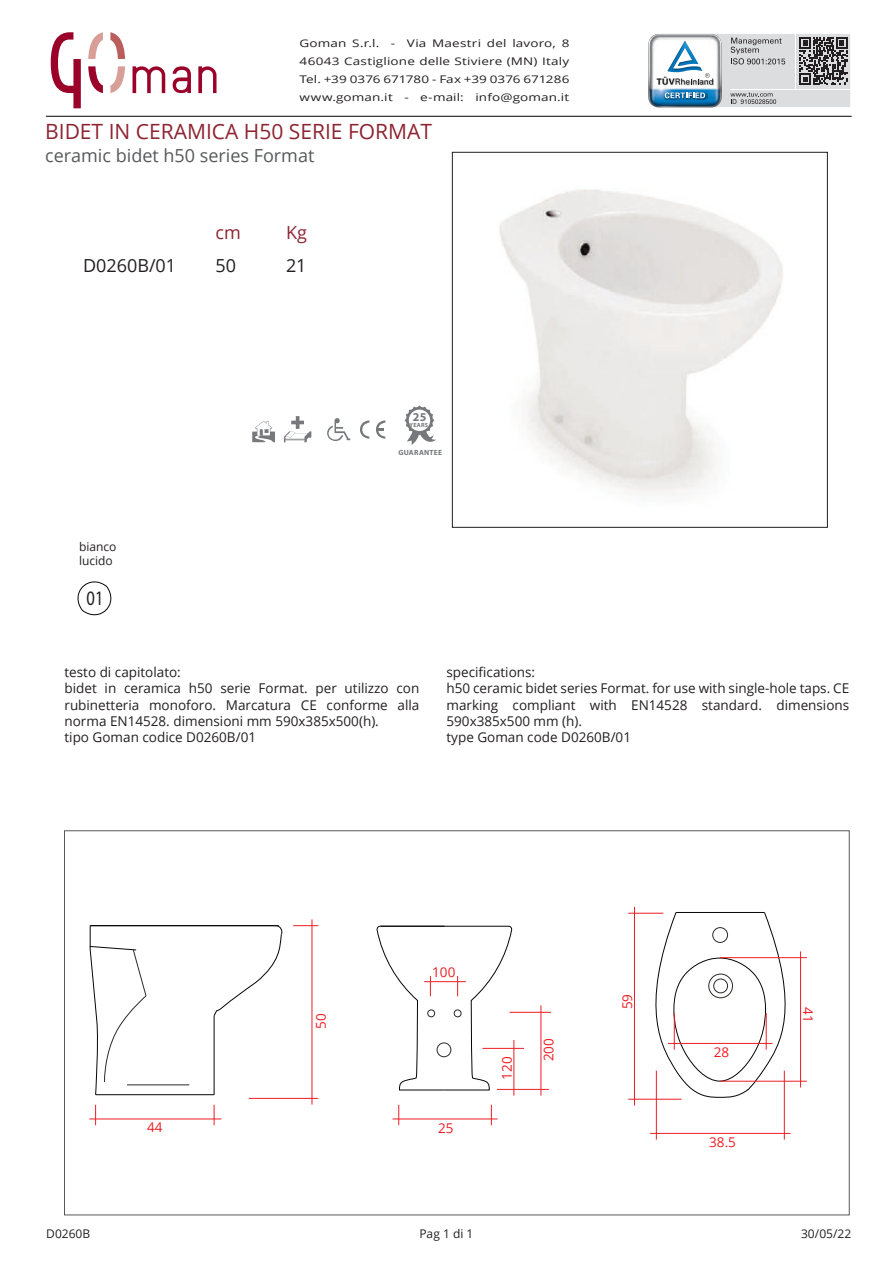
<style>
.page{position:relative;width:893px;height:1263px;background:#fff}
.page>*{position:absolute;margin:0;border:0;box-sizing:border-box;transform-origin:0 0}
.t1{font:21px "Open Sans";color:#8d2431}
.t2{font:20.7px "Myriad Pro";color:#231f20;scale:.8 1}
.t3{font:18px "Open Sans";color:#57585a}
.t4{font:18px "Open Sans";color:#231f20}
.t5{font:18px "Open Sans";color:#8d2431}
.t6{font:13.5px/16.2px "Open Sans";color:#231f20}
.t7{font:13.5px "Open Sans";color:#ee1d23}
.t8{font:12px/14.4px "Open Sans";color:#231f20}
.t9{font:700 12px "Myriad Pro";color:#76787b}
.t10{font:10.5px/18px "Open Sans";letter-spacing:.01em;color:#231f20;text-align:justify;scale:1.29 1}
.t11{font:700 7.5px "Myriad Pro";letter-spacing:.025em;color:#76787b}
.t12{font:700 6px "Myriad Pro";letter-spacing:.04em;color:#76787b}
</style>
<div class="page">
<hr style="left:46px;top:116px;width:805px;height:1px;background:#231f20">
<svg style="left:648px;top:33px;width:202px;height:75px"></svg>
<svg style="left:88px;top:66px;width:15px;height:27px"></svg>
<svg style="left:198px;top:66px;width:19px;height:27px"></svg>
<svg style="left:133px;top:66px;width:32px;height:27px"></svg>
<svg style="left:173px;top:66px;width:18px;height:27px"></svg>
<svg style="left:88px;top:32px;width:15px;height:27px"></svg>
<svg style="left:110px;top:32px;width:15px;height:27px"></svg>
<svg style="left:110px;top:66px;width:15px;height:27px"></svg>
<svg style="left:51px;top:32px;width:30px;height:76px"></svg>
<svg style="left:360px;top:420px;width:9px;height:19px"></svg>
<svg style="left:376px;top:420px;width:9px;height:19px"></svg>
<svg style="left:327px;top:418px;width:23px;height:23px"></svg>
<svg style="left:252px;top:421px;width:23px;height:21px"></svg>
<svg style="left:284px;top:416px;width:27px;height:26px"></svg>
<svg style="left:77px;top:581px;width:35px;height:35px"></svg>
<div style="left:452px;top:152px;width:376px;height:375px;border:1px solid #231f20"></div>
<svg style="left:404px;top:405px;width:32px;height:40px"></svg>
<img style="left:499px;top:189px;width:284px;height:306px">
<svg style="left:213px;top:926px;width:70px;height:90px"></svg>
<hr style="left:96px;top:1094px;width:118px;height:1px;background:#050504">
<hr style="left:214px;top:1016px;width:1px;height:79px;background:#050504">
<svg style="left:293px;top:925px;width:25px;height:1px"></svg>
<hr style="left:249px;top:1098px;width:69px;height:1px;background:#ee1d23">
<hr style="left:312px;top:919px;width:1px;height:186px;background:#ee1d23">
<svg style="left:398px;top:1105px;width:1px;height:20px"></svg>
<svg style="left:491px;top:1105px;width:1px;height:20px"></svg>
<hr style="left:392px;top:1119px;width:106px;height:1px;background:#ee1d23">
<hr style="left:90px;top:925px;width:189px;height:1px;background:#050504">
<hr style="left:482px;top:1048px;width:42px;height:1px;background:#ee1d23">
<hr style="left:497px;top:1089px;width:52px;height:1px;background:#ee1d23">
<hr style="left:514px;top:1040px;width:1px;height:55px;background:#ee1d23">
<hr style="left:509px;top:1012px;width:42px;height:1px;background:#ee1d23">
<hr style="left:541px;top:1005px;width:1px;height:90px;background:#ee1d23">
<svg style="left:376px;top:926px;width:136px;height:164px"></svg>
<hr style="left:424px;top:981px;width:42px;height:1px;background:#ee1d23">
<hr style="left:127px;top:1084px;width:62px;height:1px;background:#2a2a28">
<svg style="left:90px;top:925px;width:56px;height:170px"></svg>
<svg style="left:95px;top:1105px;width:1px;height:20px"></svg>
<svg style="left:214px;top:1105px;width:1px;height:20px"></svg>
<hr style="left:89px;top:1119px;width:132px;height:1px;background:#ee1d23">
<hr style="left:628px;top:913px;width:35px;height:1px;background:#ee1d23">
<hr style="left:628px;top:1099px;width:53px;height:1px;background:#ee1d23">
<hr style="left:634px;top:907px;width:1px;height:198px;background:#ee1d23">
<hr style="left:656px;top:1071px;width:1px;height:68px;background:#ee1d23">
<hr style="left:784px;top:1071px;width:1px;height:68px;background:#ee1d23">
<hr style="left:650px;top:1133px;width:140px;height:1px;background:#ee1d23">
<svg style="left:639px;top:912px;width:162px;height:186px"></svg>
<div style="left:712px;top:927px;width:16px;height:16px;border:1px solid #2a2a28;border-radius:50%"></div>
<div style="left:709px;top:974px;width:24px;height:24px;border:1px solid #2a2a28;border-radius:50%"></div>
<div style="left:713px;top:979px;width:15px;height:14px;border:1px solid #2a2a28;border-radius:50%"></div>
<hr style="left:674px;top:1013px;width:1px;height:37px;background:#ee1d23">
<hr style="left:766px;top:1013px;width:1px;height:37px;background:#ee1d23">
<hr style="left:668px;top:1043px;width:104px;height:1px;background:#ee1d23">
<hr style="left:720px;top:1081px;width:87px;height:1px;background:#ee1d23">
<hr style="left:720px;top:957px;width:87px;height:1px;background:#ee1d23">
<hr style="left:800px;top:951px;width:1px;height:136px;background:#ee1d23">
<p class="t10" style="left:299px;top:34px;width:211px">Goman S.r.l. - Via Maestri del lavoro, 8<br>46043 Castiglione delle Stiviere (MN) Italy Tel. +39 0376 671780 - Fax +39 0376 671286 www.goman.it - e-mail: info@goman.it</p>
<h1 class="t1" style="left:45px;top:117px;width:388px">BIDET IN CERAMICA H50 SERIE FORMAT</h1>
<h3 class="t3" style="left:45px;top:143px;width:271px">ceramic bidet h50 series Format</h3>
<h3 class="t4" style="left:83px;top:253px;width:95px">D0260B/01</h3>
<h3 class="t5" style="left:215px;top:221px;width:27px">cm</h3>
<h3 class="t4" style="left:215px;top:253px;width:22px">50</h3>
<h3 class="t5" style="left:286px;top:221px;width:22px">Kg</h3>
<h3 class="t4" style="left:286px;top:253px;width:22px">21</h3>
<p class="t8" style="left:79px;top:539px;width:39px">bianco lucido</p>
<h2 class="t2" style="left:87px;top:585px;width:23px">01</h2>
<p class="t9" style="left:413px;top:409px;width:15px">25</p>
<p class="t12" style="left:410px;top:421px;width:20px">YEARS</p>
<p class="t11" style="left:399px;top:448px;width:45px">GUARANTEE</p>
<p class="t6" style="left:64px;top:664px;width:356px">testo di capitolato:<br>bidet in ceramica h50 serie Format. per utilizzo con rubinetteria monoforo. Marcatura CE conforme alla norma EN14528. dimensioni mm 590x385x500(h).<br>tipo Goman codice D0260B/01</p>
<p class="t6" style="left:446px;top:664px;width:404px">specifications:<br>h50 ceramic bidet series Format. for use with single-hole taps. CE marking compliant with EN14528 standard. dimensions 590x385x500 mm (h).<br>type Goman code D0260B/01</p>
<p class="t7" style="left:147px;top:1118px;width:17px">44</p>
<p class="t7" style="left:312px;top:1029px;width:17px;rotate:-90deg">50</p>
<p class="t7" style="left:432px;top:963px;width:25px">100</p>
<p class="t7" style="left:438px;top:1119px;width:17px">25</p>
<p class="t7" style="left:498px;top:1080px;width:25px;rotate:-90deg">120</p>
<p class="t7" style="left:539px;top:1061px;width:25px;rotate:-90deg">200</p>
<p class="t7" style="left:618px;top:1009px;width:17px;rotate:-90deg">59</p>
<p class="t7" style="left:714px;top:1043px;width:17px">28</p>
<p class="t7" style="left:709px;top:1133px;width:28px">38.5</p>
<p class="t7" style="left:817px;top:1007px;width:17px;rotate:90deg">41</p>
<p class="t8" style="left:46px;top:1226px;width:45px">D0260B</p>
<p class="t8" style="left:419px;top:1226px;width:56px">Pag 1 di 1</p>
<p class="t8" style="left:801px;top:1226px;width:52px">30/05/22</p>
</div>
